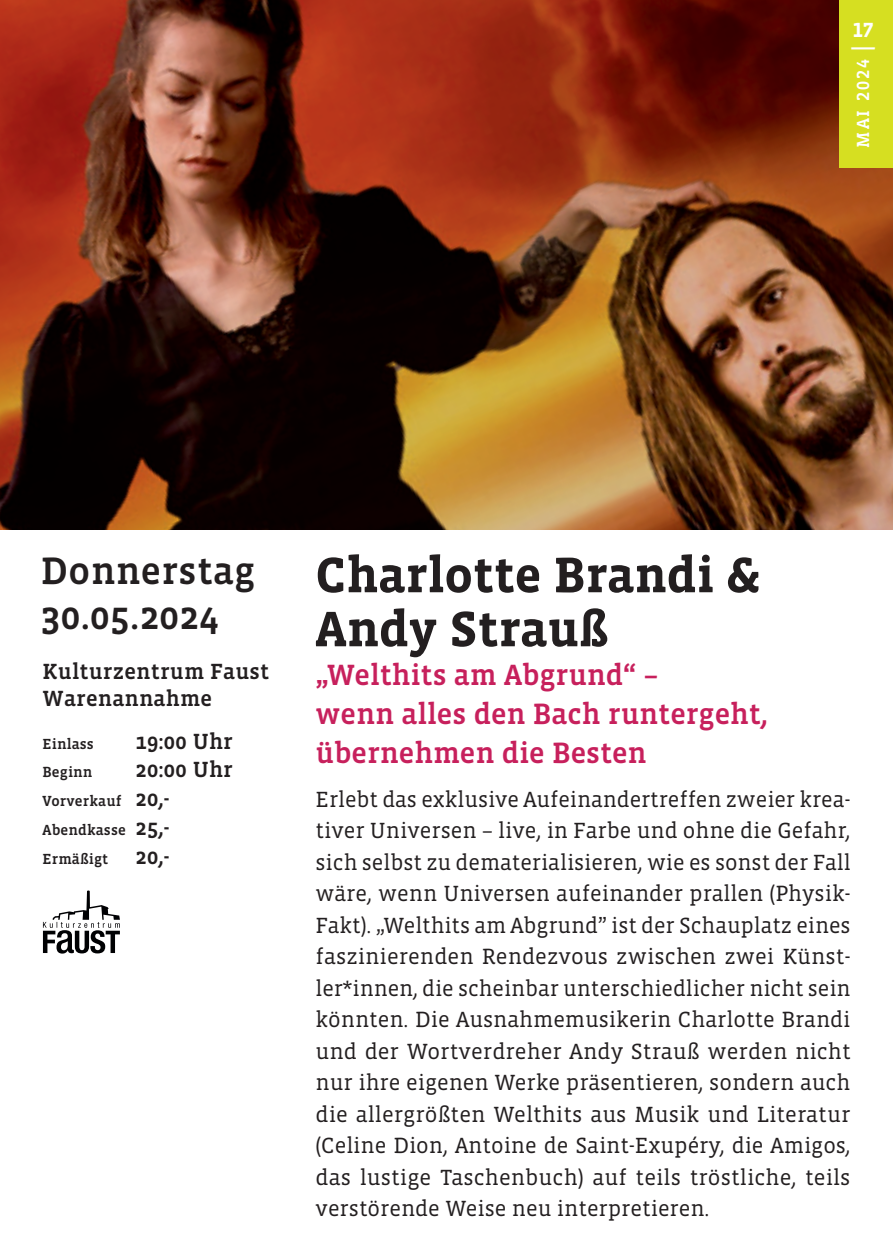
<style>
.page{position:relative;width:893px;height:1259px;background:#fff}
.page>*{position:absolute;margin:0;border:0;box-sizing:border-box;transform-origin:0 0}
.head{font:700 51px/54px "Vista Slab OTCE";color:#231f20}
.t1{font:500 39px "Vista Slab OTCE";letter-spacing:.01em;color:#231f20}
.subtitel{font:500 30px "Vista Slab OTCE";color:#c7205c}
.fl{font:22.5px/31.5px "Vista Slab OTCE";color:#231f20;text-align:justify}
.t2{font:500 22.5px "Vista Slab OTCE";letter-spacing:.01em;color:#231f20}
.t3{font:700 21px/16.5px "Vista Slab OTCE";color:#fff}
.t4{font:500 18px "Vista Slab OTCE";letter-spacing:.12em;color:#fff}
.t5{font:500 15px "Vista Slab OTCE";letter-spacing:.01em;color:#231f20}
.s1{font-size:22.5px}
</style>
<div class="page">
<img style="left:0;top:0;width:893px;height:529px">
<svg style="left:43px;top:890px;width:77px;height:63px"></svg>
<div style="left:838px;top:0;width:55px;height:168px;background:#d6df21"></div>
<p class="t3" style="left:849px;top:21px;width:29px">17 —</p>
<p class="t4" style="left:853px;top:148px;width:90px;rotate:-90deg">MAI 2024</p>
<p class="t1" style="left:41px;top:549px;width:215px">Donnerstag</p>
<p class="t1" style="left:41px;top:594px;width:179px">30.05.2024</p>
<p class="t2" style="left:43px;top:659px;width:228px">Kulturzentrum Faust</p>
<p class="t2" style="left:43px;top:686px;width:171px">Warenannahme</p>
<p class="t5" style="left:43px;top:735px;width:53px">Einlass</p>
<p class="t2" style="left:136px;top:728px;width:99px">19:00 Uhr</p>
<p class="t5" style="left:43px;top:763px;width:51px">Beginn</p>
<p class="t2" style="left:136px;top:757px;width:99px">20:00 Uhr</p>
<p class="t5" style="left:43px;top:792px;width:129px">Vorverkauf <span class="s1">20,-</span></p>
<p class="t5" style="left:43px;top:821px;width:129px">Abendkasse <span class="s1">25,-</span></p>
<p class="t5" style="left:43px;top:850px;width:129px">Ermäßigt <span class="s1">20,-</span></p>
<p class="head" style="left:315px;top:547px;width:446px">Charlotte Brandi &amp;<br>Andy Strauß</p>
<p class="subtitel" style="left:315px;top:658px;width:345px">„Welthits am Abgrund“ –</p>
<p class="subtitel" style="left:315px;top:697px;width:454px">wenn alles den Bach runtergeht,</p>
<p class="subtitel" style="left:315px;top:736px;width:333px">übernehmen die Besten</p>
<p class="fl" style="left:315px;top:783px;width:537px">Erlebt das exklusive Aufeinandertreffen zweier krea&shy;tiver Universen – live, in Farbe und ohne die Gefahr, sich selbst zu dematerialisieren, wie es sonst der Fall wäre, wenn Universen aufeinander prallen (Physik-Fakt). „Welthits am Abgrund” ist der Schauplatz eines faszinierenden Rendezvous zwischen zwei Künst&shy;ler*innen, die scheinbar unterschiedlicher nicht sein könnten. Die Ausnahmemusikerin Charlotte Brandi und der Wortverdreher Andy Strauß werden nicht nur ihre eigenen Werke präsentieren, sondern auch die allergrößten Welthits aus Musik und Literatur (Celine Dion, Antoine de Saint-Exupéry, die Amigos, das lustige Taschenbuch) auf teils tröstliche, teils verstörende Weise neu interpretieren.</p>
</div>
